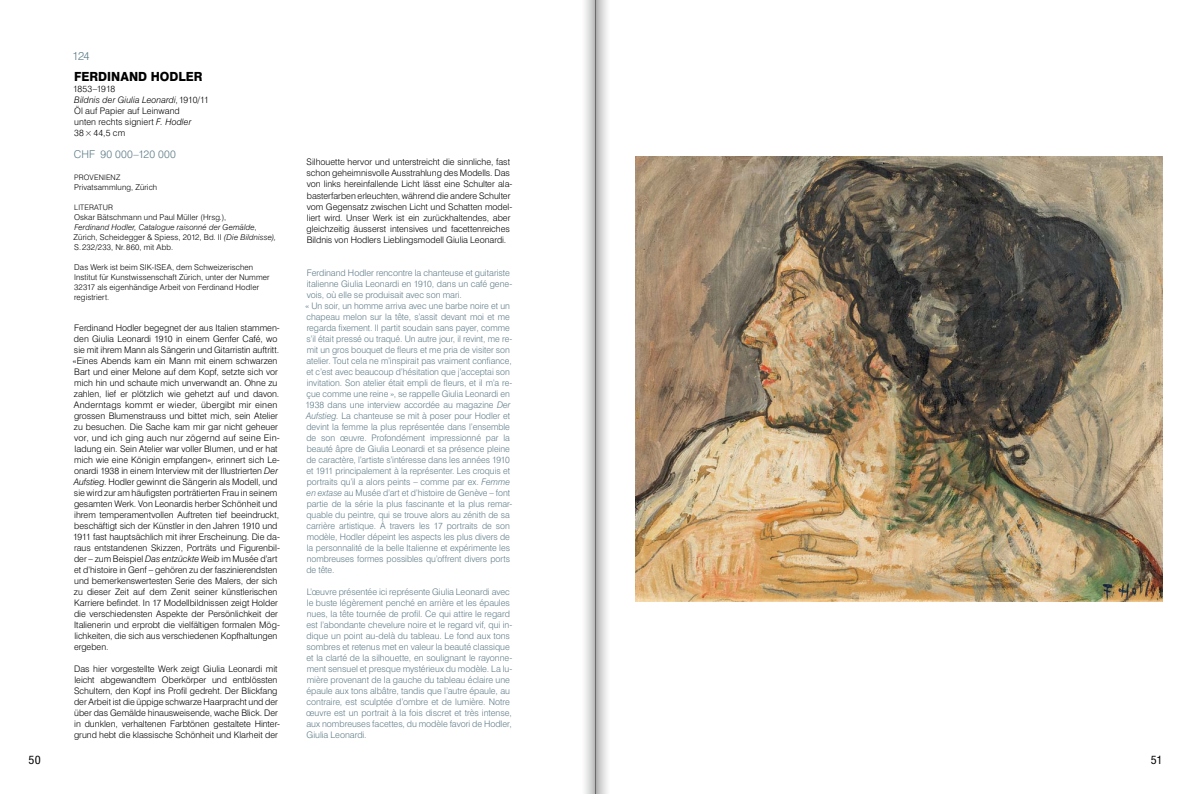
<style>
.page{position:relative;width:1191px;height:794px;background:#fff}
.page>*{position:absolute;margin:0;border:0;box-sizing:border-box;transform-origin:0 0}
.t1{font:800 12.6px "Swiss 721 BT";color:#000;scale:.95 1}
.t2{font:300 11.5px "Swiss 721 BT";color:#5e7b87}
.t3{font:condensed 11px "Swiss 721 BT";color:#000;scale:1.1 1}
.t4{font:300 10.8px "Swiss 721 BT";letter-spacing:.025em;color:#5e7b87}
.t5{font:300 9px/11px "Swiss 721 BT";color:#000}
.t6{font:300 9px/11px "Swiss 721 BT";color:#5e7b87}
.t7{font:300 8px/10px "Swiss 721 BT";letter-spacing:.015em;color:#000}
.t8{font:300 7.5px "Swiss 721 BT";letter-spacing:.02em;color:#000}
.s1{font-style:italic}
</style>
<div class="page">
<img style="left:635px;top:157px;width:527px;height:444px">
<svg style="left:585px;top:0;width:10px;height:794px;background:#d6d7d7"></svg>
<svg style="left:595px;top:0;width:12px;height:794px;background:#c1c2c2"></svg>
<p class="t2" style="left:73px;top:49px;width:19px">124</p>
<h1 class="t1" style="left:74px;top:69px;width:137px">FERDINAND HODLER</h1>
<p class="t5" style="left:73px;top:84px;width:137px">1853–1918<br><span class="s1">Bildnis der Giulia Leonardi</span>,1910/11<br>Öl auf Papier auf Leinwand<br>unten rechts signiert <span class="s1">F. Hodler<br></span>38×44,5 cm</p>
<p class="t4" style="left:74px;top:148px;width:103px">CHF 90 000–120 000</p>
<p class="t8" style="left:74px;top:172px;width:47px">PROVENIENZ</p>
<p class="t7" style="left:74px;top:182px;width:85px">Privatsammlung, Zürich</p>
<p class="t8" style="left:74px;top:202px;width:40px">LITERATUR</p>
<p class="t7" style="left:74px;top:212px;width:204px">Oskar Bätschmann und Paul Müller (Hrsg.),<br><span class="s1">Ferdinand Hodler, Catalogue raisonné der Gemälde</span>, Zürich, Scheidegger &amp; Spiess, 2012, Bd. II <span class="s1">(Die Bildnisse), </span>S.232/233, Nr.860, mit Abb.</p>
<p class="t7" style="left:74px;top:262px;width:197px">Das Werk ist beim SIK-ISEA, dem Schweizerischen Institut für Kunstwissenschaft Zürich, unter der Nummer 32317 als eigenhändige Arbeit von Ferdinand Hodler registriert.</p>
<p class="t5" style="left:73px;top:322px;width:208px">Ferdinand Hodler begegnet der aus Italien stammen&shy;den Giulia Leonardi 1910 in einem Genfer Café, wo sie mit ihrem Mann als Sängerin und Gitarristin auftritt. «Eines Abends kam ein Mann mit einem schwarzen Bart und einer Melone auf dem Kopf, setzte sich vor mich hin und schaute mich unverwandt an. Ohne zu zahlen, lief er plötzlich wie gehetzt auf und davon.<br>Anderntags kommt er wieder, übergibt mir einen grossen Blumenstrauss und bittet mich, sein Atelier zu besuchen. Die Sache kam mir gar nicht geheuer vor, und ich ging auch nur zögernd auf seine Ein&shy;ladung ein. Sein Atelier war voller Blumen, und er hat mich wie eine Königin empfangen», erinnert sich Le&shy;onardi 1938 in einem Interview mit der Illustrierten <span class="s1">Der Aufstieg</span>. Hodler gewinnt die Sängerin als Modell, und sie wird zur am häufigsten porträtierten Frau in seinem gesamten Werk. Von Leonardis herber Schönheit und ihrem temperamentvollen Auftreten tief beeindruckt, beschäftigt sich der Künstler in den Jahren 1910 und 1911 fast hauptsächlich mit ihrer Erscheinung. Die da&shy;raus entstandenen Skizzen, Porträts und Figurenbil&shy;der – zum Beispiel <span class="s1">Das entzückte Weib</span> im Musée d’art et d’histoire in Genf – gehören zu der faszinierendsten und bemerkenswertesten Serie des Malers, der sich zu dieser Zeit auf dem Zenit seiner künstlerischen Karriere befindet. In 17 Modellbildnissen zeigt Holder die verschiedensten Aspekte der Persönlichkeit der Italienerin und erprobt die vielfältigen formalen Mög&shy;lichkeiten, die sich aus verschiedenen Kopfhaltungen ergeben.</p>
<p class="t5" style="left:74px;top:663px;width:207px">Das hier vorgestellte Werk zeigt Giulia Leonardi mit leicht abgewandtem Oberkörper und entblössten Schultern, den Kopf ins Profil gedreht. Der Blickfang der Arbeit ist die üppige schwarze Haarpracht und der über das Gemälde hinausweisende, wache Blick. Der in dunklen, verhaltenen Farbtönen gestaltete Hinter&shy;grund hebt die klassische Schönheit und Klarheit der</p>
<p class="t5" style="left:306px;top:157px;width:207px">Silhouette hervor und unterstreicht die sinnliche, fast schon geheimnisvolle Ausstrahlung des Modells. Das von links hereinfallende Licht lässt eine Schulter ala&shy;basterfarben erleuchten, während die andere Schulter vom Gegensatz zwischen Licht und Schatten model&shy;liert wird. Unser Werk ist ein zurückhaltendes, aber gleichzeitig äusserst intensives und facettenreiches Bildnis von Hodlers Lieblingsmodell Giulia Leonardi.</p>
<p class="t6" style="left:305px;top:267px;width:208px">Ferdinand Hodler rencontre la chanteuse et guitariste italienne Giulia Leonardi en 1910, dans un café gene&shy;vois, où elle se produisait avec son mari.<br>« Un soir, un homme arriva avec une barbe noire et un chapeau melon sur la tête, s’assit devant moi et me regarda fixement. Il partit soudain sans payer, comme s’il était pressé ou traqué. Un autre jour, il revint, me re&shy;mit un gros bouquet de fleurs et me pria de visiter son atelier. Tout cela ne m’inspirait pas vraiment confiance, et c’est avec beaucoup d’hésitation que j’acceptai son invitation. Son atelier était empli de fleurs, et il m’a re&shy;çue comme une reine », se rappelle Giulia Leonardi en 1938 dans une interview accordée au magazine <span class="s1">Der Aufstieg.</span> La chanteuse se mit à poser pour Hodler et devint la femme la plus représentée dans l’ensemble de son œuvre. Profondément impressionné par la beauté âpre de Giulia Leonardi et sa présence pleine de caractère, l’artiste s’intéresse dans les années 1910 et 1911 principalement à la représenter. Les croquis et portraits qu’il a alors peints – comme par ex. <span class="s1">Femme en extase</span> au Musée d’art et d’histoire de Genève – font partie de la série la plus fascinante et la plus remar&shy;quable du peintre, qui se trouve alors au zénith de sa carrière artistique. À travers les 17 portraits de son modèle, Hodler dépeint les aspects les plus divers de la personnalité de la belle Italienne et expérimente les nombreuses formes possibles qu’offrent divers ports de tête.</p>
<p class="t6" style="left:306px;top:586px;width:208px">L’œuvre présentée ici représente Giulia Leonardi avec le buste légèrement penché en arrière et les épaules nues, la tête tournée de profil. Ce qui attire le regard est l’abondante chevelure noire et le regard vif, qui in&shy;dique un point au-delà du tableau. Le fond aux tons sombres et retenus met en valeur la beauté classique et la clarté de la silhouette, en soulignant le rayonne&shy;ment sensuel et presque mystérieux du modèle. La lu&shy;mière provenant de la gauche du tableau éclaire une épaule aux tons albâtre, tandis que l’autre épaule, au contraire, est sculptée d’ombre et de lumière. Notre œuvre est un portrait à la fois discret et très intense, aux nombreuses facettes, du modèle favori de Hodler, Giulia Leonardi.</p>
<p class="t3" style="left:28px;top:753px;width:13px">50</p>
<p class="t3" style="left:1150px;top:753px;width:12px">51</p>
</div>
